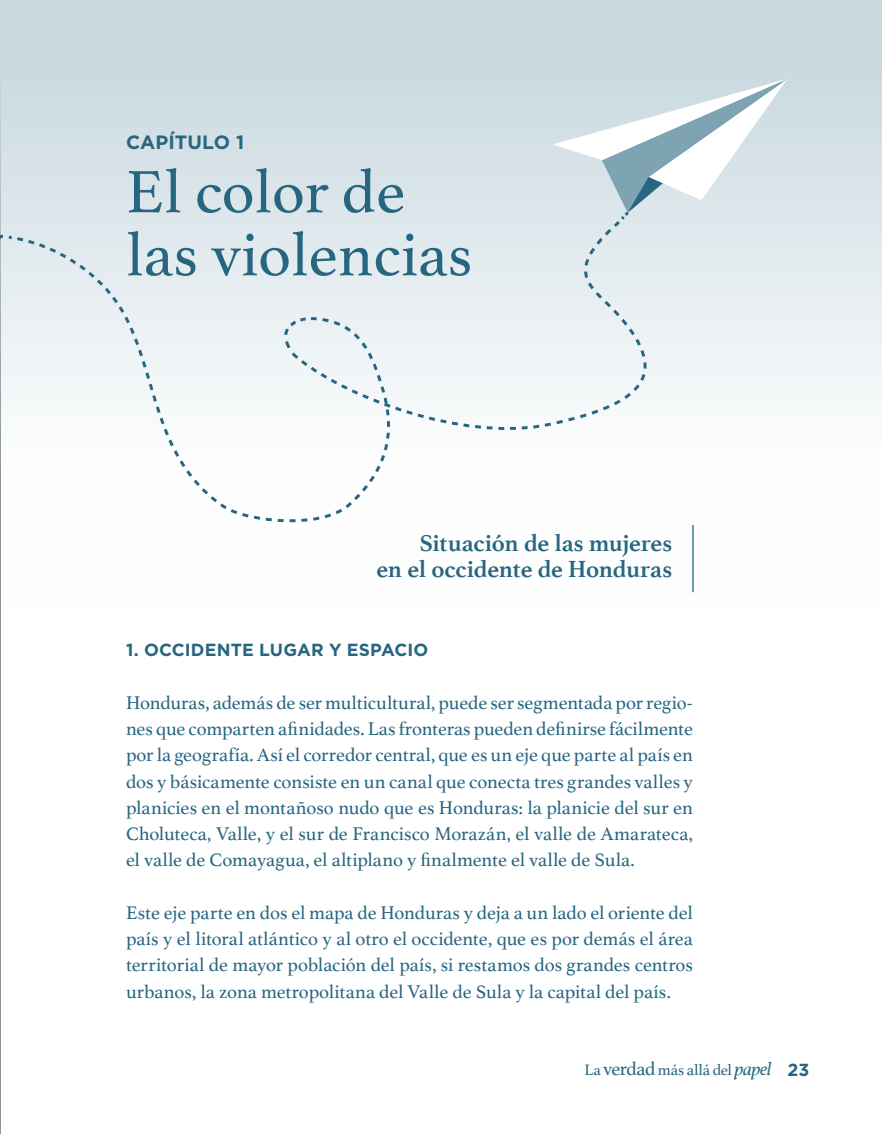
<style>
.page{position:relative;width:882px;height:1134px;background:#fff}
.page>*{position:absolute;margin:0;border:0;box-sizing:border-box;transform-origin:0 0}
.t1{font:63px/63px "Athelas";color:#276681}
.t2{font:700 24.5px/26.2px "Athelas";letter-spacing:-.015em;color:#276681;text-align:right}
.t3{font:19.25px/26.2px "Athelas";color:#276681;text-align:justify}
.t4{font:700 19.25px "Gotham";letter-spacing:.005em;color:#276681}
.t5{font:700 17.5px "Gotham";letter-spacing:.005em;color:#276681}
.t6{font:15.75px "Athelas";letter-spacing:-.01em;color:#276681}
.s1{font-size:19.25px}
.s2{font-style:italic;font-size:19.25px}
.s3{font-family:"Gotham";font-weight:700;font-size:17.5px}
</style>
<div class="page">
<hr style="left:0;top:5px;width:1px;height:1129px;background:#818888">
<div style="left:0;top:0;width:882px;height:614px;background:linear-gradient(to bottom,#c6d7de,#fff)"></div>
<svg style="left:14px;top:512px;width:531px;height:15px"></svg>
<svg style="left:6px;top:213px;width:622px;height:299px"></svg>
<svg style="left:552px;top:79px;width:236px;height:347px"></svg>
<hr style="left:692px;top:525px;width:2px;height:67px;background:#276681">
<svg style="left:0;top:233px;width:6px;height:796px"></svg>
<p class="t4" style="left:126px;top:131px;width:120px">CAPÍTULO 1</p>
<h1 class="t1" style="left:126px;top:158px;width:348px">El color de las violencias</h1>
<p class="t2" style="left:376px;top:529px;width:297px">Situación de las mujeres<br>en el occidente de Honduras</p>
<p class="t5" style="left:126px;top:640px;width:304px">1. OCCIDENTE LUGAR Y ESPACIO</p>
<p class="t3" style="left:126px;top:689px;width:569px">Honduras, además de ser multicultural, puede ser segmentada por regio&shy;nes que comparten afinidades. Las fronteras pueden definirse fácilmente por la geografía. Así el corredor central, que es un eje que parte al país en dos y básicamente consiste en un canal que conecta tres grandes valles y planicies en el montañoso nudo que es Honduras: la planicie del sur en Choluteca, Valle, y el sur de Francisco Morazán, el valle de Amarateca, el valle de Comayagua, el altiplano y finalmente el valle de Sula.</p>
<p class="t3" style="left:126px;top:899px;width:569px">Este eje parte en dos el mapa de Honduras y deja a un lado el oriente del país y el litoral atlántico y al otro el occidente, que es por demás el área territorial de mayor población del país, si restamos dos grandes centros urbanos, la zona metropolitana del Valle de Sula y la capital del país.</p>
<p class="t6" style="left:585px;top:1057px;width:226px">La <span class="s1">verdad</span> más allá del <span class="s2">papel</span> <span class="s3">23</span></p>
</div>
